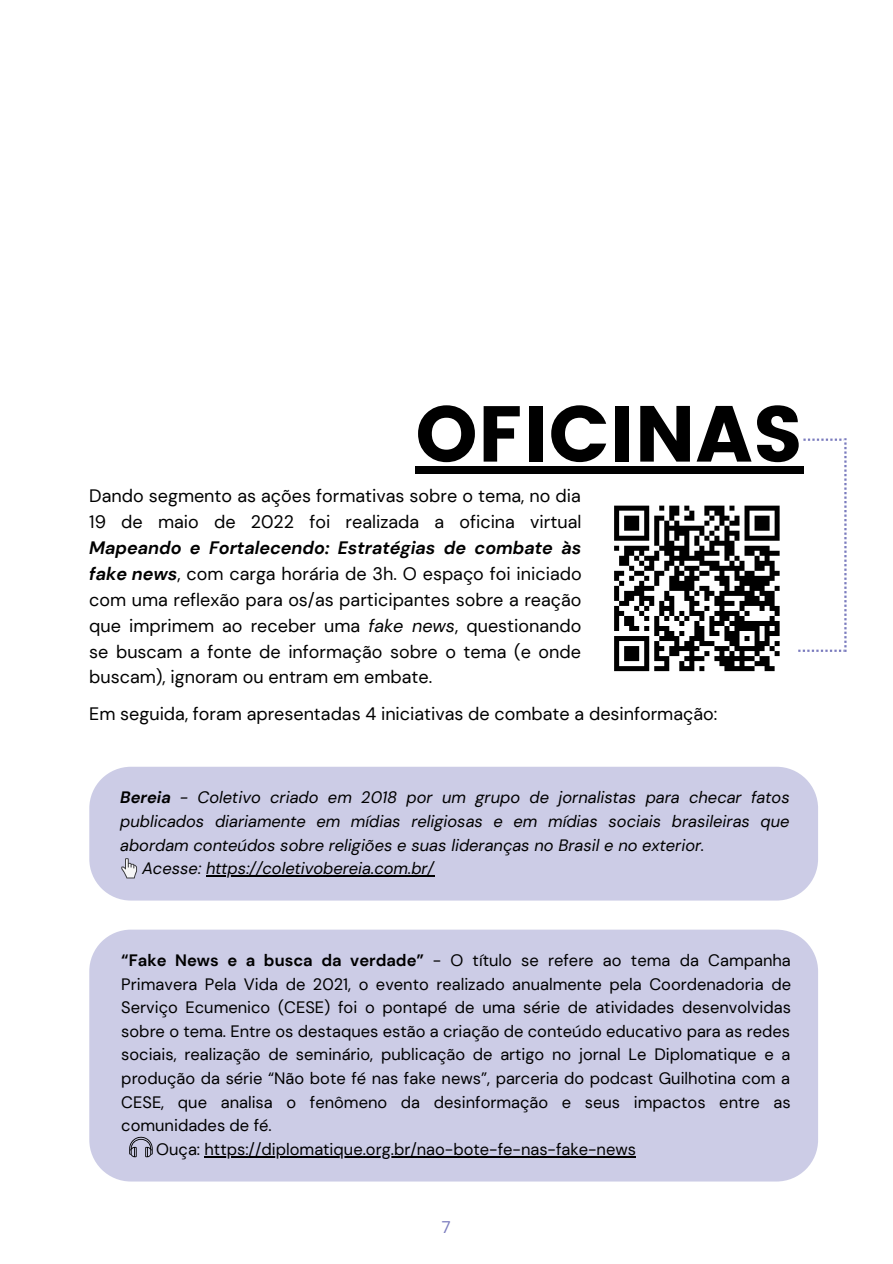
<style>
.page{position:relative;width:893px;height:1264px;background:#fff}
.page>*{position:absolute;margin:0;border:0;box-sizing:border-box;transform-origin:0 0}
.t1{font:79.05px "Poppins";color:#000}
.t2{font:18px/25.8px "DM Sans";color:#000}
.t3{font:16.5px "DM Sans";color:#000}
.t4{font:italic 16.5px "DM Sans";color:#000}
.t5{font:16.5px "Open Sans";color:#7b7cbe}
.s1{font-weight:700;font-style:italic}
.s2{font-style:italic}
.s3{font-weight:700}
</style>
<div class="page">
<div style="left:89px;top:766px;width:729px;height:134px;background:#cccce6"></div>
<div style="left:89px;top:929px;width:729px;height:252px;background:#cccce6"></div>
<svg style="left:614px;top:505px;width:166px;height:167px"></svg>
<svg style="left:798px;top:438px;width:48px;height:214px"></svg>
<svg style="left:121px;top:858px;width:16px;height:20px"></svg>
<svg style="left:129px;top:1136px;width:24px;height:21px"></svg>
<div style="left:415px;top:466px;width:388px;height:8px;background:#000"></div>
<hr style="left:206px;top:875px;width:228px;height:1px;background:#000">
<hr style="left:204px;top:1155px;width:432px;height:2px;background:#000">
<h1 class="t1" style="left:415px;top:388px;width:389px">OFICINAS</h1>
<p class="t2" style="left:89px;top:483px;width:493px">Dando segmento as ações formativas sobre o tema, no dia<br>19 de maio de 2022 foi realizada a oficina virtual</p>
<p class="t2" style="left:89px;top:535px;width:494px;text-align:justify"><span class="s1">Mapeando e Fortalecendo: Estratégias de combate às fake news</span>, com carga horária de 3h. O espaço foi iniciado com uma reflexão para os/as participantes sobre a reação que imprimem ao receber uma <span class="s2">fake news</span>, questionando se buscam a fonte de informação sobre o tema (e onde buscam), ignoram ou entram em embate.</p>
<p class="t2" style="left:89px;top:701px;width:629px">Em seguida, foram apresentadas 4 iniciativas de combate a desinformação:</p>
<p class="t4" style="left:120px;top:787px;width:671px"><span class="s3">Bereia</span> - Coletivo criado em 2018 por um grupo de jornalistas para checar fatos</p>
<p class="t4" style="left:120px;top:810px;width:671px">publicados diariamente em mídias religiosas e em mídias sociais brasileiras que</p>
<p class="t4" style="left:120px;top:834px;width:585px">abordam conteúdos sobre religiões e suas lideranças no Brasil e no exterior.</p>
<p class="t4" style="left:142px;top:857px;width:293px">Acesse: https://coletivobereia.com.br/</p>
<p class="t3" style="left:121px;top:949px;width:671px"><span class="s3">“Fake News e a busca da verdade”</span> - O título se refere ao tema da Campanha</p>
<p class="t3" style="left:121px;top:973px;width:671px">Primavera Pela Vida de 2021, o evento realizado anualmente pela Coordenadoria de</p>
<p class="t3" style="left:121px;top:996px;width:671px">Serviço Ecumenico (CESE) foi o pontapé de uma série de atividades desenvolvidas</p>
<p class="t3" style="left:121px;top:1020px;width:670px">sobre o tema. Entre os destaques estão a criação de conteúdo educativo para as redes</p>
<p class="t3" style="left:121px;top:1044px;width:670px">sociais, realização de seminário, publicação de artigo no jornal Le Diplomatique e a</p>
<p class="t3" style="left:121px;top:1067px;width:670px">produção da série “Não bote fé nas fake news”, parceria do podcast Guilhotina com a</p>
<p class="t3" style="left:121px;top:1091px;width:670px">CESE, que analisa o fenômeno da desinformação e seus impactos entre as</p>
<p class="t3" style="left:121px;top:1114px;width:152px">comunidades de fé.</p>
<p class="t3" style="left:156px;top:1138px;width:481px">Ouça: https://diplomatique.org.br/nao-bote-fe-nas-fake-news</p>
<p class="t5" style="left:441px;top:1215px;width:11px">7</p>
</div>
